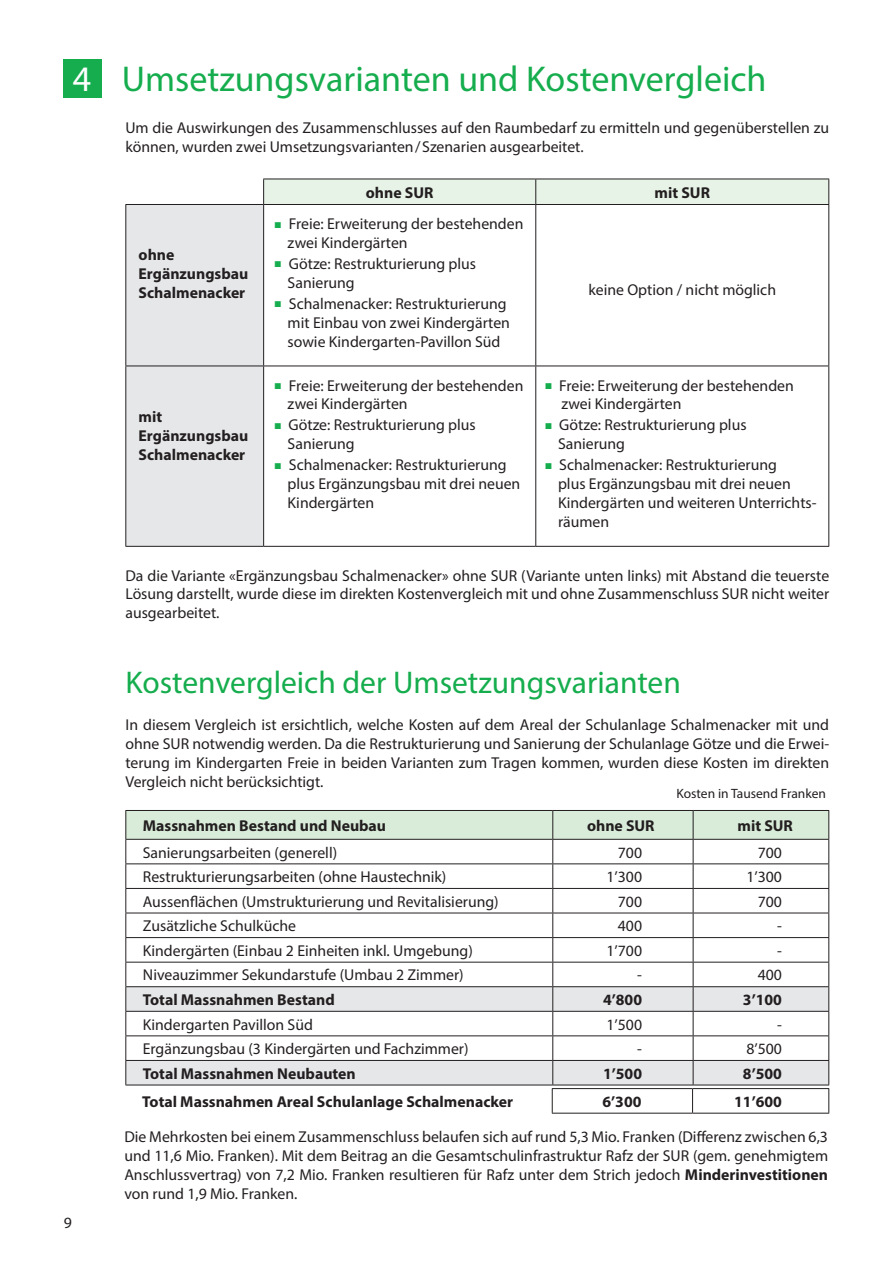
<style>
.page{position:relative;width:893px;height:1263px;background:#fff}
.page>*{position:absolute;margin:0;border:0;box-sizing:border-box;transform-origin:0 0}
.t1{font:36px "Myriad Pro";color:#15ad4d}
.t2{font:31.5px "Myriad Pro";color:#15ad4d}
.t3{font:15.75px/18.9px "Myriad Pro";color:#231f20}
.t4{font:700 15.75px/18.9px "Myriad Pro";color:#231f20}
.t5{font:13.5px "Myriad Pro";color:#231f20}
.s1{color:#fff}
.s2{font-family:"Arial";font-size:12.6px;color:#15ad4d}
.s3{font-weight:700}
</style>
<div class="page">
<div style="left:64px;top:60px;width:38px;height:38px;background:#15ad4d"></div>
<svg style="left:125px;top:810px;width:704px;height:303px"></svg>
<hr style="left:552px;top:1113px;width:141px;height:1px;background:#231f20">
<hr style="left:693px;top:1113px;width:136px;height:1px;background:#231f20">
<div style="left:126px;top:205px;width:137px;height:341px;background:#e6e7e9"></div>
<div style="left:263px;top:180px;width:566px;height:24px;background:#e7f3e7"></div>
<hr style="left:125px;top:204px;width:139px;height:1px;background:#231f20">
<hr style="left:125px;top:205px;width:1px;height:161px;background:#231f20">
<hr style="left:263px;top:205px;width:1px;height:161px;background:#231f20">
<hr style="left:535px;top:205px;width:1px;height:161px;background:#231f20">
<hr style="left:828px;top:205px;width:1px;height:161px;background:#231f20">
<hr style="left:125px;top:366px;width:139px;height:1px;background:#231f20">
<hr style="left:125px;top:366px;width:1px;height:180px;background:#231f20">
<hr style="left:264px;top:366px;width:272px;height:1px;background:#231f20">
<hr style="left:263px;top:366px;width:1px;height:180px;background:#231f20">
<hr style="left:536px;top:366px;width:293px;height:1px;background:#231f20">
<hr style="left:535px;top:366px;width:1px;height:180px;background:#231f20">
<hr style="left:828px;top:366px;width:1px;height:180px;background:#231f20">
<hr style="left:125px;top:546px;width:139px;height:1px;background:#231f20">
<hr style="left:264px;top:546px;width:272px;height:1px;background:#231f20">
<hr style="left:536px;top:546px;width:293px;height:1px;background:#231f20">
<hr style="left:263px;top:179px;width:273px;height:1px;background:#231f20">
<hr style="left:536px;top:179px;width:293px;height:1px;background:#231f20">
<hr style="left:264px;top:204px;width:272px;height:1px;background:#231f20">
<hr style="left:536px;top:204px;width:293px;height:1px;background:#231f20">
<h1 class="t1" style="left:73px;top:57px;width:695px"><span class="s1">4</span> Umsetzungsvarianten und Kostenvergleich</h1>
<p class="t3" style="left:125px;top:118px;width:705px">Um die Auswirkungen des Zusammenschlusses auf den Raumbedarf zu ermitteln und gegenüberstellen zu können, wurden zwei Umsetzungsvarianten/Szenarien ausgearbeitet.</p>
<p class="t4" style="left:139px;top:245px;width:111px">ohne<br>Ergänzungsbau<br>Schalmenacker</p>
<p class="t4" style="left:139px;top:407px;width:111px">mit<br>Ergänzungsbau<br>Schalmenacker</p>
<p class="t4" style="left:366px;top:182px;width:69px">ohne SUR</p>
<p class="t4" style="left:655px;top:182px;width:57px">mit SUR</p>
<p class="t3" style="left:288px;top:214px;width:237px;text-indent:-13px"><span class="s2">■</span> Freie: Erweiterung der bestehenden zwei Kindergärten</p>
<p class="t3" style="left:288px;top:254px;width:190px;text-indent:-13px"><span class="s2">■</span> Götze: Restrukturierung plus<br>Sanierung</p>
<p class="t3" style="left:288px;top:294px;width:224px;text-indent:-13px"><span class="s2">■</span> Schalmenacker: Restrukturierung mit Einbau von zwei Kindergärten sowie Kindergarten-Pavillon Süd</p>
<p class="t3" style="left:288px;top:376px;width:237px;text-indent:-13px"><span class="s2">■</span> Freie: Erweiterung der bestehenden zwei Kindergärten</p>
<p class="t3" style="left:288px;top:415px;width:190px;text-indent:-13px"><span class="s2">■</span> Götze: Restrukturierung plus<br>Sanierung</p>
<p class="t3" style="left:288px;top:455px;width:234px;text-indent:-13px"><span class="s2">■</span> Schalmenacker: Restrukturierung plus Ergänzungsbau mit drei neuen<br>Kindergärten</p>
<p class="t3" style="left:588px;top:280px;width:189px">keine Option / nicht möglich</p>
<p class="t3" style="left:561px;top:376px;width:234px;text-indent:-17px"><span class="s2">■</span> Freie: Erweiterung der bestehenden zwei Kindergärten</p>
<p class="t3" style="left:558px;top:415px;width:190px;text-indent:-13px"><span class="s2">■</span> Götze: Restrukturierung plus<br>Sanierung</p>
<p class="t3" style="left:558px;top:455px;width:260px;text-indent:-13px"><span class="s2">■</span> Schalmenacker: Restrukturierung<br>plus Ergänzungsbau mit drei neuen<br>Kindergärten und weiteren Unterrichts&shy;räumen</p>
<p class="t3" style="left:125px;top:566px;width:705px;text-align:justify">Da die Variante «Ergänzungsbau Schalmenacker» ohne SUR (Variante unten links) mit Abstand die teuerste Lösung darstellt, wurde diese im direkten Kostenvergleich mit und ohne Zusammenschluss SUR nicht weiter ausgearbeitet.</p>
<h2 class="t2" style="left:125px;top:663px;width:557px">Kostenvergleich der Umsetzungsvarianten</h2>
<p class="t3" style="left:125px;top:715px;width:705px;text-align:justify">In diesem Vergleich ist ersichtlich, welche Kosten auf dem Areal der Schulanlage Schalmenacker mit und ohne SUR notwendig werden. Da die Restrukturierung und Sanierung der Schulanlage Götze und die Erwei&shy;terung im Kindergarten Freie in beiden Varianten zum Tragen kommen, wurden diese Kosten im direkten Vergleich nicht berücksichtigt.</p>
<p class="t5" style="left:676px;top:785px;width:151px">Kosten in Tausend Franken</p>
<p class="t4" style="left:143px;top:815px;width:245px">Massnahmen Bestand und Neubau</p>
<p class="t4" style="left:587px;top:815px;width:69px">ohne SUR</p>
<p class="t4" style="left:737px;top:815px;width:57px">mit SUR</p>
<p class="t3" style="left:143px;top:842px;width:196px">Sanierungsarbeiten (generell)</p>
<p class="t3" style="left:618px;top:842px;width:26px">700</p>
<p class="t3" style="left:758px;top:842px;width:26px">700</p>
<p class="t3" style="left:143px;top:867px;width:305px">Restrukturierungsarbeiten (ohne Haustechnik)</p>
<p class="t3" style="left:606px;top:867px;width:37px">1’300</p>
<p class="t3" style="left:746px;top:867px;width:37px">1’300</p>
<p class="t3" style="left:143px;top:892px;width:357px">Aussenflächen (Umstrukturierung und Revitalisierung)</p>
<p class="t3" style="left:618px;top:892px;width:26px">700</p>
<p class="t3" style="left:758px;top:892px;width:26px">700</p>
<p class="t3" style="left:143px;top:916px;width:155px">Zusätzliche Schulküche</p>
<p class="t3" style="left:618px;top:916px;width:26px">400</p>
<p class="t3" style="left:777px;top:916px;width:6px">-</p>
<p class="t3" style="left:143px;top:941px;width:332px">Kindergärten (Einbau 2 Einheiten inkl. Umgebung)</p>
<p class="t3" style="left:606px;top:941px;width:37px">1’700</p>
<p class="t3" style="left:777px;top:941px;width:6px">-</p>
<p class="t3" style="left:143px;top:965px;width:322px">Niveauzimmer Sekundarstufe (Umbau 2 Zimmer)</p>
<p class="t3" style="left:637px;top:965px;width:6px">-</p>
<p class="t3" style="left:758px;top:965px;width:26px">400</p>
<p class="t4" style="left:143px;top:990px;width:193px">Total Massnahmen Bestand</p>
<p class="t4" style="left:603px;top:990px;width:41px">4’800</p>
<p class="t4" style="left:743px;top:990px;width:41px">3’100</p>
<p class="t3" style="left:143px;top:1014px;width:172px">Kindergarten Pavillon Süd</p>
<p class="t3" style="left:606px;top:1014px;width:37px">1’500</p>
<p class="t3" style="left:777px;top:1014px;width:6px">-</p>
<p class="t3" style="left:143px;top:1039px;width:327px">Ergänzungsbau (3 Kindergärten und Fachzimmer)</p>
<p class="t3" style="left:637px;top:1039px;width:6px">-</p>
<p class="t3" style="left:746px;top:1039px;width:37px">8’500</p>
<p class="t4" style="left:143px;top:1063px;width:214px">Total Massnahmen Neubauten</p>
<p class="t4" style="left:603px;top:1063px;width:41px">1’500</p>
<p class="t4" style="left:743px;top:1063px;width:41px">8’500</p>
<p class="t4" style="left:142px;top:1091px;width:372px">Total Massnahmen Areal Schulanlage Schalmenacker</p>
<p class="t4" style="left:602px;top:1091px;width:41px">6’300</p>
<p class="t4" style="left:734px;top:1091px;width:49px">11’600</p>
<p class="t3" style="left:64px;top:1213px;width:10px">9</p>
<p class="t3" style="left:124px;top:1127px;width:705px;text-align:justify">Die Mehrkosten bei einem Zusammenschluss belaufen sich auf rund 5,3 Mio. Franken (Differenz zwischen 6,3 und 11,6 Mio. Franken). Mit dem Beitrag an die Gesamtschulinfrastruktur Rafz der SUR (gem. genehmigtem Anschlussvertrag) von 7,2 Mio. Franken resultieren für Rafz unter dem Strich jedoch <span class="s3">Minderinvestitionen </span>von rund 1,9 Mio. Franken.</p>
</div>
